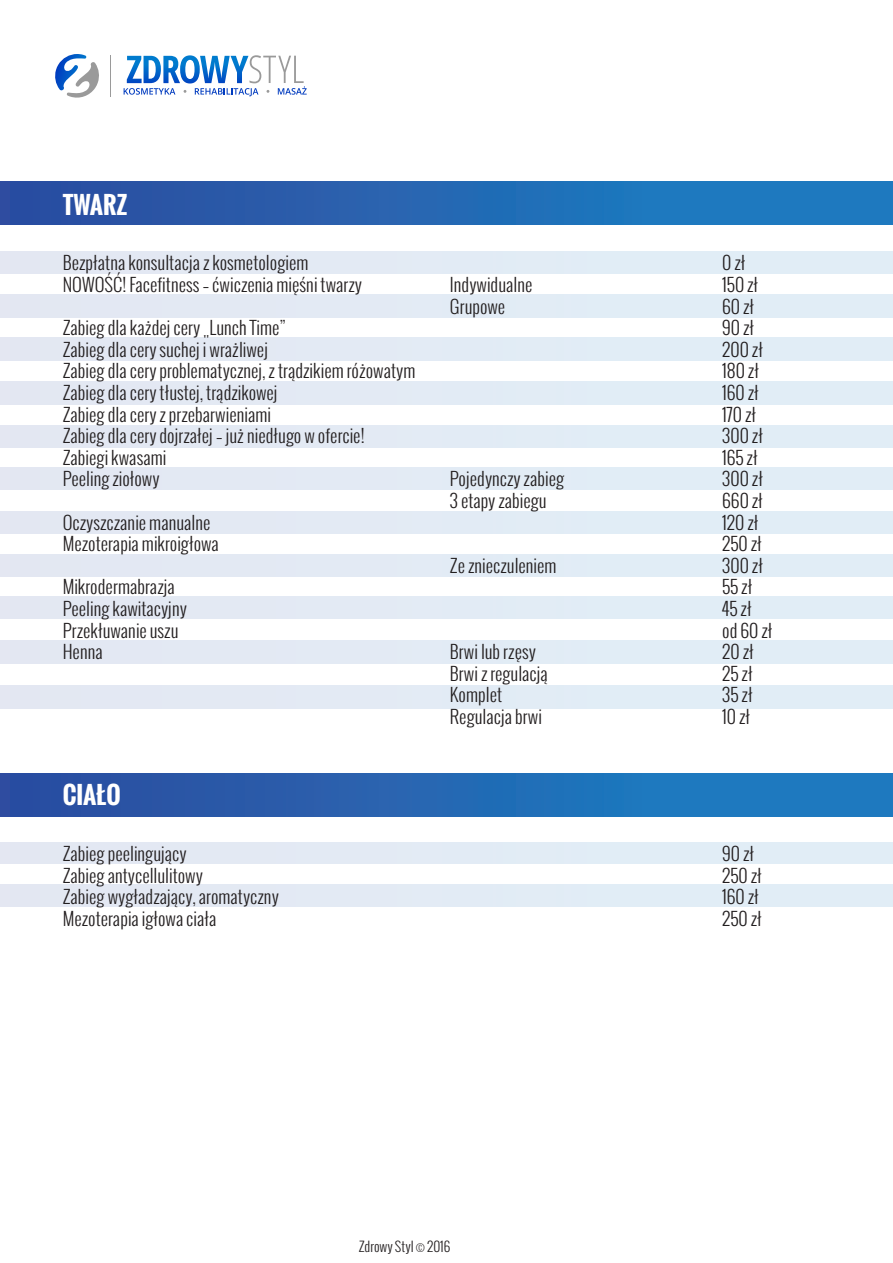
<style>
.page{position:relative;width:893px;height:1263px;background:#fff}
.page>*{position:absolute;margin:0;border:0;box-sizing:border-box;transform-origin:0 0}
.t1{font:700 24px "Oswald";color:#fff}
.t2{font:300 18px "Oswald";color:#231f20}
.t3{font:300 13.5px "Oswald";color:#231f20}
</style>
<div class="page">
<div style="left:0;top:596px;width:893px;height:23px;background:#e2ebf5"></div>
<div style="left:0;top:686px;width:893px;height:22px;background:#e2ebf5"></div>
<div style="left:0;top:641px;width:893px;height:22px;background:#e2ebf5"></div>
<div style="left:0;top:251px;width:893px;height:23px;background:#e2ebf5"></div>
<div style="left:0;top:425px;width:893px;height:22px;background:#e2ebf5"></div>
<div style="left:0;top:338px;width:893px;height:22px;background:#e2ebf5"></div>
<div style="left:0;top:511px;width:893px;height:23px;background:#e2ebf5"></div>
<div style="left:0;top:295px;width:893px;height:22px;background:#e2ebf5"></div>
<div style="left:0;top:467px;width:893px;height:23px;background:#e2ebf5"></div>
<div style="left:0;top:382px;width:893px;height:22px;background:#e2ebf5"></div>
<div style="left:0;top:554px;width:893px;height:23px;background:#e2ebf5"></div>
<div style="left:0;top:842px;width:893px;height:22px;background:#e2ebf5"></div>
<div style="left:0;top:885px;width:893px;height:22px;background:#e2ebf5"></div>
<div style="left:0;top:774px;width:893px;height:42px;background:linear-gradient(to right,#2d4c9f,#1b82c5)"></div>
<div style="left:0;top:182px;width:893px;height:42px;background:linear-gradient(to right,#2d4c9f,#1b82c5)"></div>
<svg style="left:124px;top:55px;width:183px;height:41px"></svg>
<hr style="left:110px;top:55px;width:1px;height:41px;background:#9a9a9a">
<svg style="left:55px;top:54px;width:44px;height:44px"></svg>
<p class="t1" style="left:63px;top:187px;width:67px">TWARZ</p>
<p class="t2" style="left:63px;top:251px;width:247px">Bezpłatna konsultacja z kosmetologiem</p>
<p class="t2" style="left:63px;top:272px;width:301px">NOWOŚĆ! Facefitness – ćwiczenia mięśni twarzy</p>
<p class="t2" style="left:63px;top:315px;width:224px">Zabieg dla każdej cery „Lunch Time”</p>
<p class="t2" style="left:63px;top:337px;width:207px">Zabieg dla cery suchej i wrażliwej</p>
<p class="t2" style="left:63px;top:359px;width:354px">Zabieg dla cery problematycznej, z trądzikiem różowatym</p>
<p class="t2" style="left:63px;top:380px;width:216px">Zabieg dla cery tłustej, trądzikowej</p>
<p class="t2" style="left:63px;top:402px;width:210px">Zabieg dla cery z przebarwieniami</p>
<p class="t2" style="left:63px;top:423px;width:303px">Zabieg dla cery dojrzałej – już niedługo w ofercie!</p>
<p class="t2" style="left:63px;top:445px;width:105px">Zabiegi kwasami</p>
<p class="t2" style="left:63px;top:467px;width:98px">Peeling ziołowy</p>
<p class="t2" style="left:63px;top:510px;width:149px">Oczyszczanie manualne</p>
<p class="t2" style="left:63px;top:531px;width:158px">Mezoterapia mikroigłowa</p>
<p class="t2" style="left:63px;top:575px;width:114px">Mikrodermabrazja</p>
<p class="t2" style="left:63px;top:596px;width:126px">Peeling kawitacyjny</p>
<p class="t2" style="left:63px;top:618px;width:117px">Przekłuwanie uszu</p>
<p class="t2" style="left:63px;top:639px;width:42px">Henna</p>
<p class="t1" style="left:63px;top:777px;width:60px">CIAŁO</p>
<p class="t2" style="left:63px;top:841px;width:125px">Zabieg peelingujący</p>
<p class="t2" style="left:63px;top:863px;width:142px">Zabieg antycellulitowy</p>
<p class="t2" style="left:63px;top:884px;width:218px">Zabieg wygładzający, aromatyczny</p>
<p class="t2" style="left:63px;top:906px;width:155px">Mezoterapia igłowa ciała</p>
<p class="t2" style="left:450px;top:272px;width:84px">Indywidualne</p>
<p class="t2" style="left:450px;top:294px;width:57px">Grupowe</p>
<p class="t2" style="left:450px;top:467px;width:116px">Pojedynczy zabieg</p>
<p class="t2" style="left:450px;top:488px;width:98px">3 etapy zabiegu</p>
<p class="t2" style="left:450px;top:553px;width:108px">Ze znieczuleniem</p>
<p class="t2" style="left:450px;top:639px;width:87px">Brwi lub rzęsy</p>
<p class="t2" style="left:450px;top:661px;width:100px">Brwi z regulacją</p>
<p class="t2" style="left:450px;top:683px;width:54px">Komplet</p>
<p class="t2" style="left:450px;top:704px;width:94px">Regulacja brwi</p>
<p class="t3" style="left:359px;top:1237px;width:93px">Zdrowy Styl © 2016</p>
<p class="t2" style="left:722px;top:251px;width:25px">0 zł</p>
<p class="t2" style="left:722px;top:272px;width:37px">150 zł</p>
<p class="t2" style="left:722px;top:294px;width:33px">60 zł</p>
<p class="t2" style="left:722px;top:315px;width:33px">90 zł</p>
<p class="t2" style="left:722px;top:337px;width:42px">200 zł</p>
<p class="t2" style="left:722px;top:359px;width:38px">180 zł</p>
<p class="t2" style="left:722px;top:380px;width:38px">160 zł</p>
<p class="t2" style="left:722px;top:402px;width:35px">170 zł</p>
<p class="t2" style="left:722px;top:423px;width:42px">300 zł</p>
<p class="t2" style="left:722px;top:445px;width:37px">165 zł</p>
<p class="t2" style="left:722px;top:467px;width:42px">300 zł</p>
<p class="t2" style="left:722px;top:488px;width:42px">660 zł</p>
<p class="t2" style="left:722px;top:510px;width:38px">120 zł</p>
<p class="t2" style="left:722px;top:531px;width:41px">250 zł</p>
<p class="t2" style="left:722px;top:553px;width:42px">300 zł</p>
<p class="t2" style="left:722px;top:575px;width:32px">55 zł</p>
<p class="t2" style="left:722px;top:596px;width:31px">45 zł</p>
<p class="t2" style="left:722px;top:618px;width:52px">od 60 zł</p>
<p class="t2" style="left:722px;top:639px;width:33px">20 zł</p>
<p class="t2" style="left:722px;top:661px;width:32px">25 zł</p>
<p class="t2" style="left:722px;top:683px;width:32px">35 zł</p>
<p class="t2" style="left:722px;top:704px;width:29px">10 zł</p>
<p class="t2" style="left:722px;top:841px;width:33px">90 zł</p>
<p class="t2" style="left:722px;top:863px;width:41px">250 zł</p>
<p class="t2" style="left:722px;top:884px;width:38px">160 zł</p>
<p class="t2" style="left:722px;top:906px;width:41px">250 zł</p>
</div>
